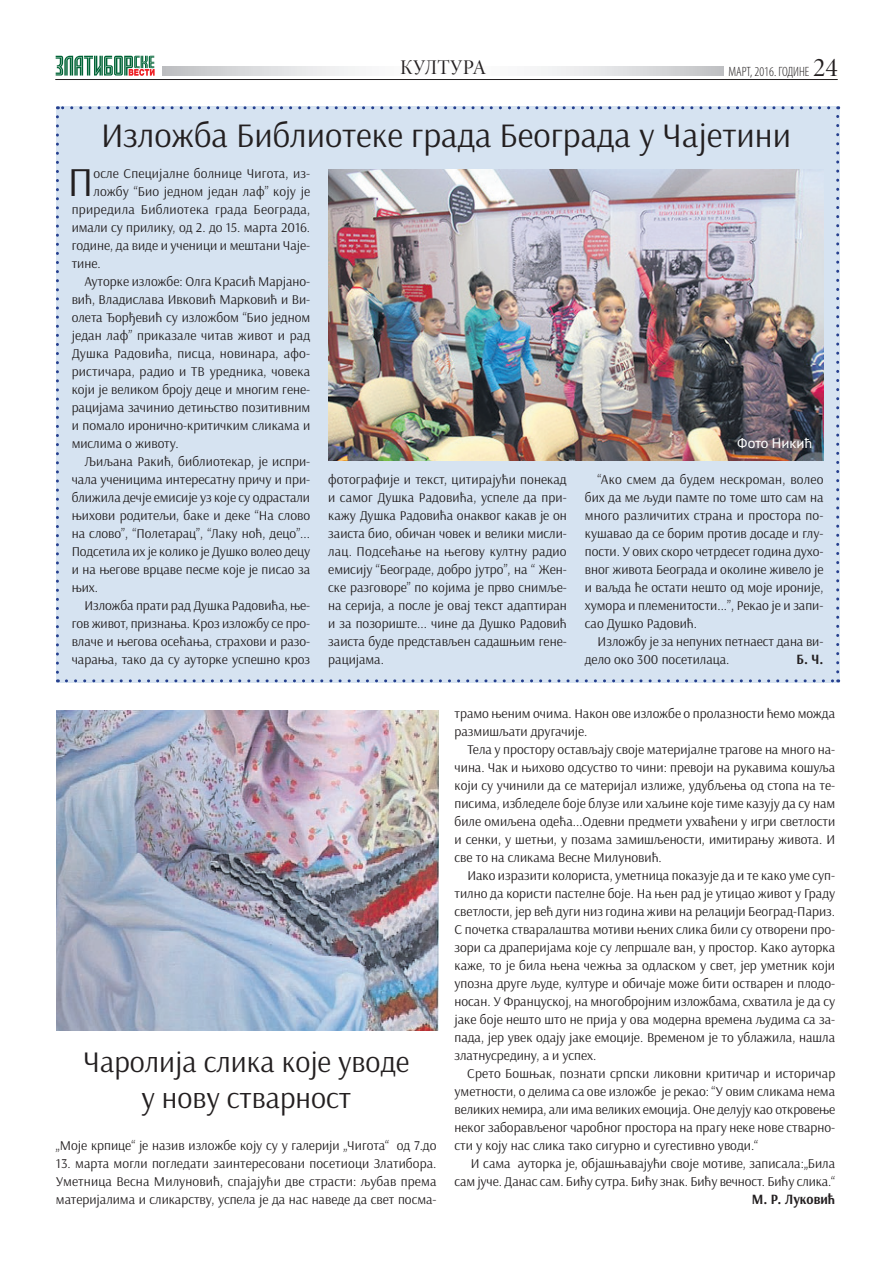
<style>
.page{position:relative;width:893px;height:1263px;background:#fff}
.page>*{position:absolute;margin:0;border:0;box-sizing:border-box;transform-origin:0 0}
.t1{font:41.25px "Arsenal";color:#231f20}
.t2{font:34.5px "Arsenal";color:#231f20}
.t3{font:30px/36px "Arsenal";color:#231f20;text-align:center}
.t4{font:21px "Minion Pro Disp";color:#231f20}
.t5{font:700 14.25px "Arsenal";color:#231f20;scale:.95 1}
.t6{font:13.5px/18px "Arsenal";color:#231f20;text-align:justify}
.t7{font:13.5px "Arsenal";letter-spacing:.02em;color:#231f20}
.t8{font:300 condensed 13.5px "Myriad Pro";color:#231f20}
.t9{font:13.5px "Adamant Sans Pro";color:#fff}
.s1{font-family:"Minion Pro Disp";font-weight:400;font-stretch:normal;font-size:27px}
</style>
<div class="page">
<svg style="left:55px;top:55px;width:100px;height:21px"></svg>
<hr style="left:55px;top:79px;width:783px;height:1px;background:#231f20">
<svg style="left:163px;top:67px;width:560px;height:9px"></svg>
<div style="left:56px;top:106px;width:783px;height:576px;background:#d6e3f1"></div>
<svg style="left:56px;top:117px;width:3px;height:565px"></svg>
<svg style="left:66px;top:679px;width:773px;height:3px"></svg>
<svg style="left:836px;top:106px;width:3px;height:566px"></svg>
<svg style="left:57px;top:106px;width:772px;height:3px"></svg>
<img style="left:328px;top:169px;width:495px;height:291px">
<img style="left:56px;top:711px;width:382px;height:319px">
<h3 class="t4" style="left:400px;top:54px;width:87px">КУЛТУРА</h3>
<p class="t8" style="left:728px;top:63px;width:111px">МАРТ, 2016. ГОДИНЕ <span class="s1">24</span></p>
<h2 class="t2" style="left:101px;top:114px;width:691px">Изложба Библиотеке града Београда у Чајетини</h2>
<h1 class="t1" style="left:68px;top:157px;width:27px">П</h1>
<p class="t6" style="left:93px;top:165px;width:218px">осле Специјалне болнице Чигота, из-</p>
<p class="t6" style="left:93px;top:183px;width:218px">ложбу “Био једном један лаф” коју је</p>
<p class="t7" style="left:72px;top:202px;width:240px">приредила Библиотека града Београда,</p>
<p class="t6" style="left:72px;top:219px;width:240px">имали су прилику, од 2. до 15. марта 2016.</p>
<p class="t6" style="left:72px;top:237px;width:240px">године, да виде и ученици и мештани Чаје-</p>
<p class="t6" style="left:72px;top:255px;width:31px">тине.</p>
<p class="t6" style="left:84px;top:273px;width:227px">Ауторке изложбе: Олга Красић Марјано-</p>
<p class="t6" style="left:72px;top:291px;width:240px">вић, Владислава Ивковић Марковић и Ви-</p>
<p class="t6" style="left:72px;top:309px;width:240px">олета Ђорђевић су изложбом “Био једном</p>
<p class="t6" style="left:72px;top:327px;width:240px">један лаф” приказале читав живот и рад</p>
<p class="t6" style="left:72px;top:345px;width:240px">Душка Радовића, писца, новинара, афо-</p>
<p class="t6" style="left:72px;top:363px;width:240px">ристичара, радио и ТВ уредника, човека</p>
<p class="t6" style="left:72px;top:381px;width:240px">који је великом броју деце и многим гене-</p>
<p class="t6" style="left:72px;top:399px;width:240px">рацијама зачинио детињство позитивним</p>
<p class="t6" style="left:72px;top:417px;width:240px">и помало иронично-критичким сликама и</p>
<p class="t6" style="left:72px;top:435px;width:108px">мислима о животу.</p>
<p class="t6" style="left:84px;top:453px;width:227px">Љиљана Ракић, библиотекар, је испри-</p>
<p class="t6" style="left:72px;top:471px;width:240px">чала ученицима интересатну причу и при-</p>
<p class="t6" style="left:72px;top:489px;width:240px">ближила дечје емисије уз које су одрастали</p>
<p class="t6" style="left:72px;top:507px;width:240px">њихови родитељи, баке и деке “На слово</p>
<p class="t6" style="left:72px;top:525px;width:240px">на слово”, “Полетарац”, “Лаку ноћ, децо”...</p>
<p class="t6" style="left:72px;top:543px;width:240px">Подсетила их је колико је Душко волео децу</p>
<p class="t6" style="left:72px;top:561px;width:240px">и на његове врцаве песме које је писао за</p>
<p class="t6" style="left:72px;top:579px;width:28px">њих.</p>
<p class="t6" style="left:84px;top:597px;width:227px">Изложба прати рад Душка Радовића, ње-</p>
<p class="t6" style="left:72px;top:615px;width:240px">гов живот, признања. Кроз изложбу се про-</p>
<p class="t6" style="left:72px;top:633px;width:240px">влаче и његова осећања, страхови и разо-</p>
<p class="t6" style="left:72px;top:651px;width:240px">чарања, тако да су ауторке успешно кроз</p>
<p class="t9" style="left:737px;top:436px;width:77px">Фото Никић</p>
<p class="t6" style="left:328px;top:471px;width:240px">фотографије и текст, цитирајући понекад и самог Душка Радовића, успеле да при&shy;кажу Душка Радовића онаквог какав је он заиста био, обичан човек и велики мисли&shy;лац. Подсећање на његову култну радио емисију “Београде, добро јутро”, на “ Жен&shy;ске разговоре” по којима је прво снимље&shy;на серија, а после је овај текст адаптиран и за позориште... чине да Душко Радовић заиста буде представљен садашњим гене&shy;рацијама.</p>
<p class="t6" style="left:585px;top:471px;width:240px;text-indent:13px">“Ако смем да будем нескроман, волео бих да ме људи памте по томе што сам на много различитих страна и простора по&shy;кушавао да се борим против досаде и глу&shy;пости. У ових скоро четрдесет година духо&shy;вног живота Београда и околине живело је и ваљда ће остати нешто од моје ироније, хумора и племенитости...”, Рекао је и запи&shy;сао Душко Радовић.</p>
<p class="t6" style="left:585px;top:633px;width:240px;text-indent:13px">Изложбу је за непуних петнаест дана ви&shy;дело око 300 посетилаца.</p>
<p class="t5" style="left:796px;top:651px;width:30px">Б. Ч.</p>
<h3 class="t3" style="left:83px;top:1044px;width:328px">Ча ро ли ја сли ка ко је уво де у но ву ствар ност</h3>
<p class="t6" style="left:56px;top:1137px;width:382px">„Мо је кр пи це“ је на зив из ло жбе ко ју су у га ле ри ји „Чи го та“ од 7.до</p>
<p class="t6" style="left:56px;top:1155px;width:382px">13. марта могли погледати заинтересовани посети о ци Златибора.<br>Уметница Весна Милуновић, спајајући две страсти: љубав пре ма ма те ри ја ли ма и сли кар ству, ус пе ла је да нас на ве де да свет по сма-</p>
<p class="t6" style="left:455px;top:705px;width:382px">тра мо ње ним очи ма. На кон ове из ло жбе о про ла зно сти ће мо мо жда раз ми шља ти дру га чи је.</p>
<p class="t6" style="left:455px;top:741px;width:382px;text-indent:13px">Те ла у про сто ру оста вља ју сво је ма те ри јал не тра го ве на мно го на&shy;чи на. Чак и њи хо во од су ство то чи ни: пре во ји на ру ка ви ма ко шу ља ко ји су учи ни ли да се ма те ри јал из ли же, уду бље ња од сто па на те&shy;пи си ма, из бле де ле бо је блу зе или ха љи не ко је ти ме ка зу ју да су нам би ле оми ље на оде ћа...Одев ни пред ме ти ухва ће ни у игри све тло сти и сен ки, у шет њи, у по за ма за ми шље но сти, ими ти ра њу жи во та. И све то на сли ка ма Ве сне Ми лу но вић.</p>
<p class="t6" style="left:454px;top:867px;width:382px;text-indent:13px">Иако из ра зи ти ко ло ри ста, умет ни ца по ка зу је да и те ка ко уме суп&shy;тил но да ко ри сти па стел не бо је. На њен рад је ути цао жи вот у Гра ду све тло сти, јер већ ду ги низ го ди на жи ви на ре ла ци ји Бе о град-Па риз.<br>С по чет ка ства ра ла штва мо ти ви ње них сли ка би ли су отво ре ни про&shy;зо ри са дра пе ри ја ма ко је су ле пр ша ле ван, у про стор. Ка ко аутор ка ка же, то је би ла ње на че жња за од ла ском у свет, јер умет ник ко ји упо зна дру ге љу де, кул ту ре и оби ча је мо же би ти оства рен и пло до&shy;но сан. У Фран цу ској, на мно го број ним из ло жба ма, схва ти ла је да су ја ке бо је не што што не при ја у ова мо дер на вре ме на љу ди ма са за&shy;па да, јер увек ода ју ја ке емо ци је. Вре ме ном је то убла жи ла, на шла злат ну сре ди ну, а и успех.</p>
<p class="t6" style="left:455px;top:1065px;width:382px;text-indent:13px">Срето Бошњак, познати српски ликовни критичар и историчар умет но сти, о де ли ма са ове из ло жбе је ре као: “У овим сли ка ма не ма великих немира, али има великих емоција. Оне делују као откровење не ког за бо ра вље ног ча роб ног про сто ра на пра гу не ке но ве ствар но&shy;сти у ко ју нас сли ка та ко си гур но и су ге стив но уво ди.“</p>
<p class="t6" style="left:455px;top:1155px;width:382px;text-align:right">И са ма аутор ка је, об ја шња ва ју ћи сво је мо ти ве, за пи са ла:„Би ла сам јуче. Данас сам. Бићу сутра. Бићу знак. Бићу вечност. Бићу слика.“</p>
<p class="t5" style="left:752px;top:1191px;width:89px">М. Р. Лу ко вић</p>
</div>
